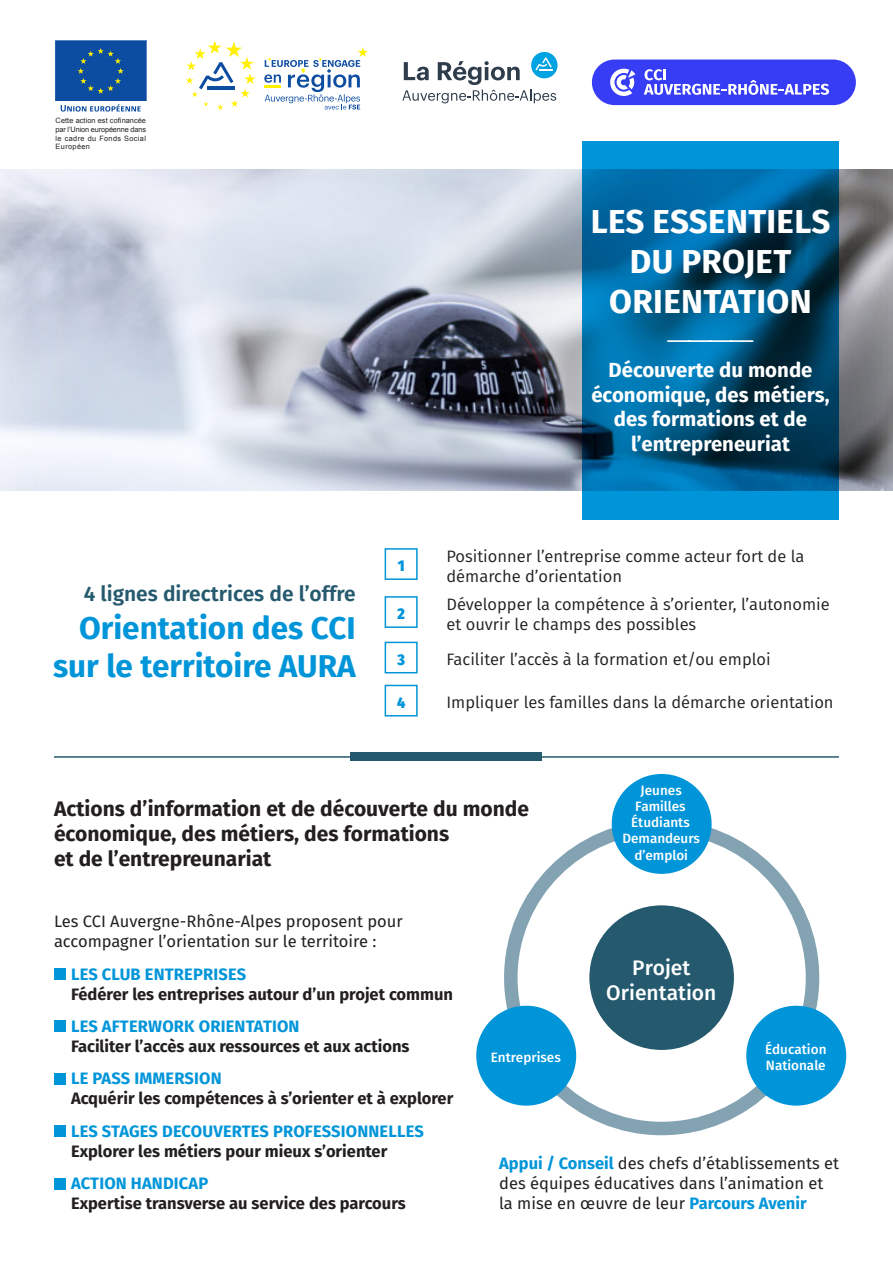
<style>
.page{position:relative;width:893px;height:1263px;background:#fff}
.page>*{position:absolute;margin:0;border:0;box-sizing:border-box;transform-origin:0 0}
.t1{font:700 33.15px/39.8px "Fira Sans";letter-spacing:.01em;color:#fff;text-align:center}
.t2{font:700 31.5px "Fira Sans";color:#0095d9}
.t3{font:700 21px/25.2px "Fira Sans";color:#231f20}
.t4{font:600 21px "Fira Sans";color:#255a6e}
.t5{font:500 21px "Fira Sans";color:#fff}
.t6{font:700 20.4px/24.5px "Fira Sans";color:#fff;text-align:center}
.t7{font:16.5px/19.8px "Fira Sans";color:#231f20}
.t8{font:700 16.5px "Fira Sans";color:#231f20}
.t9{font:16.5px/19.8px "Fira Sans";color:#231f20}
.t10{font:700 16.5px "Fira Sans";letter-spacing:.01em;color:#0095d9}
.t11{font:800 15.45px "Fira Sans Condensed";color:#0095d9}
.t12{font:500 13.5px/16.2px "Fira Sans";color:#fff;text-align:center}
.t13{font:7.35px/8.9px "Arial";letter-spacing:.05em;color:#231f20;text-align:justify}
.s1{font-weight:300}
.s2{font-weight:700;color:#0095d9}
</style>
<div class="page">
<div style="left:504px;top:820px;width:315px;height:315px;border:14px solid #83a3b3;border-radius:50%"></div>
<img style="left:0;top:169px;width:893px;height:321px">
<svg style="left:582px;top:141px;width:257px;height:379px;background:#006091"></svg>
<div style="left:54px;top:968px;width:11px;height:12px;background:#0095d9"></div>
<div style="left:54px;top:1021px;width:11px;height:11px;background:#0095d9"></div>
<div style="left:54px;top:1073px;width:11px;height:11px;background:#0095d9"></div>
<div style="left:54px;top:1125px;width:11px;height:12px;background:#0095d9"></div>
<div style="left:54px;top:1178px;width:11px;height:11px;background:#0095d9"></div>
<div style="left:385px;top:548px;width:33px;height:32px;border:2px solid #0095d9"></div>
<div style="left:385px;top:596px;width:33px;height:32px;border:2px solid #0095d9"></div>
<div style="left:385px;top:642px;width:33px;height:31px;border:2px solid #0095d9"></div>
<div style="left:385px;top:685px;width:33px;height:31px;border:2px solid #0095d9"></div>
<hr style="left:54px;top:756px;width:785px;height:2px;background:#255a6e">
<div style="left:351px;top:753px;width:191px;height:8px;background:#255a6e"></div>
<div style="left:476px;top:1006px;width:100px;height:100px;background:#0095d9;border-radius:50%"></div>
<div style="left:746px;top:1006px;width:100px;height:100px;background:#0095d9;border-radius:50%"></div>
<div style="left:589px;top:905px;width:145px;height:145px;background:#255a6e;border-radius:50%"></div>
<div style="left:612px;top:774px;width:100px;height:100px;background:#0095d9;border-radius:50%"></div>
<div style="left:531px;top:52px;width:26px;height:26px;background:#00a3e1;border-radius:50%"></div>
<svg style="left:402px;top:58px;width:154px;height:45px"></svg>
<svg style="left:186px;top:41px;width:70px;height:69px"></svg>
<svg style="left:264px;top:47px;width:104px;height:63px"></svg>
<svg style="left:55px;top:40px;width:92px;height:72px;background:#3167a9"></svg>
<div style="left:592px;top:60px;width:264px;height:45px;background:#373cf5;border-radius:23px"></div>
<svg style="left:610px;top:69px;width:25px;height:27px"></svg>
<svg style="left:644px;top:69px;width:185px;height:26px"></svg>
<p class="t13" style="left:56px;top:116px;width:92px">Cette action est cofinancée par l’Union européenne dans le cadre du Fonds Social Européen</p>
<p class="t4" style="left:84px;top:577px;width:273px">4 lignes directrices de l’offre</p>
<p class="t2" style="left:79px;top:602px;width:278px">Orientation des CCI</p>
<p class="t2" style="left:53px;top:639px;width:304px">sur le territoire AURA</p>
<p class="t11" style="left:398px;top:552px;width:8px">1</p>
<p class="t1" style="left:591px;top:199px;width:241px">LES ESSENTIELS<br>DU PROJET<br>ORIENTATION <span class="s1">————</span></p>
<p class="t6" style="left:591px;top:356px;width:240px">Découverte du monde économique, des métiers, des formations et de l’entrepreneuriat</p>
<p class="t7" style="left:446px;top:546px;width:359px">Positionner l’entreprise comme acteur fort de la démarche d’orientation</p>
<p class="t7" style="left:446px;top:594px;width:385px">Développer la compétence à s’orienter, l’autonomie et ouvrir le champs des possibles</p>
<p class="t11" style="left:397px;top:600px;width:9px">2</p>
<p class="t11" style="left:397px;top:646px;width:9px">3</p>
<p class="t7" style="left:446px;top:649px;width:326px">Faciliter l’accès à la formation et/ou emploi</p>
<p class="t11" style="left:397px;top:689px;width:10px">4</p>
<p class="t7" style="left:446px;top:692px;width:389px">Impliquer les familles dans la démarche orientation</p>
<p class="t3" style="left:54px;top:794px;width:477px">Actions d’information et de découverte du monde économique, des métiers, des formations</p>
<p class="t3" style="left:54px;top:845px;width:219px">et de l’entrepreunariat</p>
<p class="t12" style="left:641px;top:782px;width:43px">Jeunes</p>
<p class="t12" style="left:635px;top:798px;width:52px">Familles</p>
<p class="t12" style="left:631px;top:814px;width:60px">Étudiants</p>
<p class="t12" style="left:622px;top:831px;width:79px">Demandeurs d’emploi</p>
<p class="t9" style="left:54px;top:911px;width:350px">Les CCI Auvergne-Rhône-Alpes proposent pour accompagner l’orientation sur le territoire :</p>
<p class="t10" style="left:71px;top:960px;width:177px">LES CLUB ENTREPRISES</p>
<p class="t8" style="left:71px;top:980px;width:384px">Fédérer les entreprises autour d’un projet commun</p>
<p class="t10" style="left:71px;top:1012px;width:230px">LES AFTERWORK ORIENTATION</p>
<p class="t8" style="left:71px;top:1032px;width:340px">Faciliter l’accès aux ressources et aux actions</p>
<p class="t10" style="left:71px;top:1065px;width:152px">LE PASS IMMERSION</p>
<p class="t8" style="left:71px;top:1084px;width:384px">Acquérir les compétences à s’orienter et à explorer</p>
<p class="t10" style="left:71px;top:1117px;width:354px">LES STAGES DECOUVERTES PROFESSIONNELLES</p>
<p class="t8" style="left:71px;top:1137px;width:318px">Explorer les métiers pour mieux s’orienter</p>
<p class="t10" style="left:71px;top:1169px;width:139px">ACTION HANDICAP</p>
<p class="t8" style="left:71px;top:1189px;width:336px">Expertise transverse au service des parcours</p>
<p class="t12" style="left:491px;top:1049px;width:72px">Entreprises</p>
<p class="t5" style="left:632px;top:953px;width:60px">Projet</p>
<p class="t5" style="left:606px;top:978px;width:112px">Orientation</p>
<p class="t12" style="left:765px;top:1041px;width:63px">Éducation</p>
<p class="t12" style="left:766px;top:1057px;width:61px">Nationale</p>
<p class="t9" style="left:499px;top:1153px;width:341px"><span class="s2">Appui / Conseil</span> des chefs d’établissements et des équipes éducatives dans l’animation et la mise en œuvre de leur <span class="s2">Parcours Avenir</span></p>
</div>
